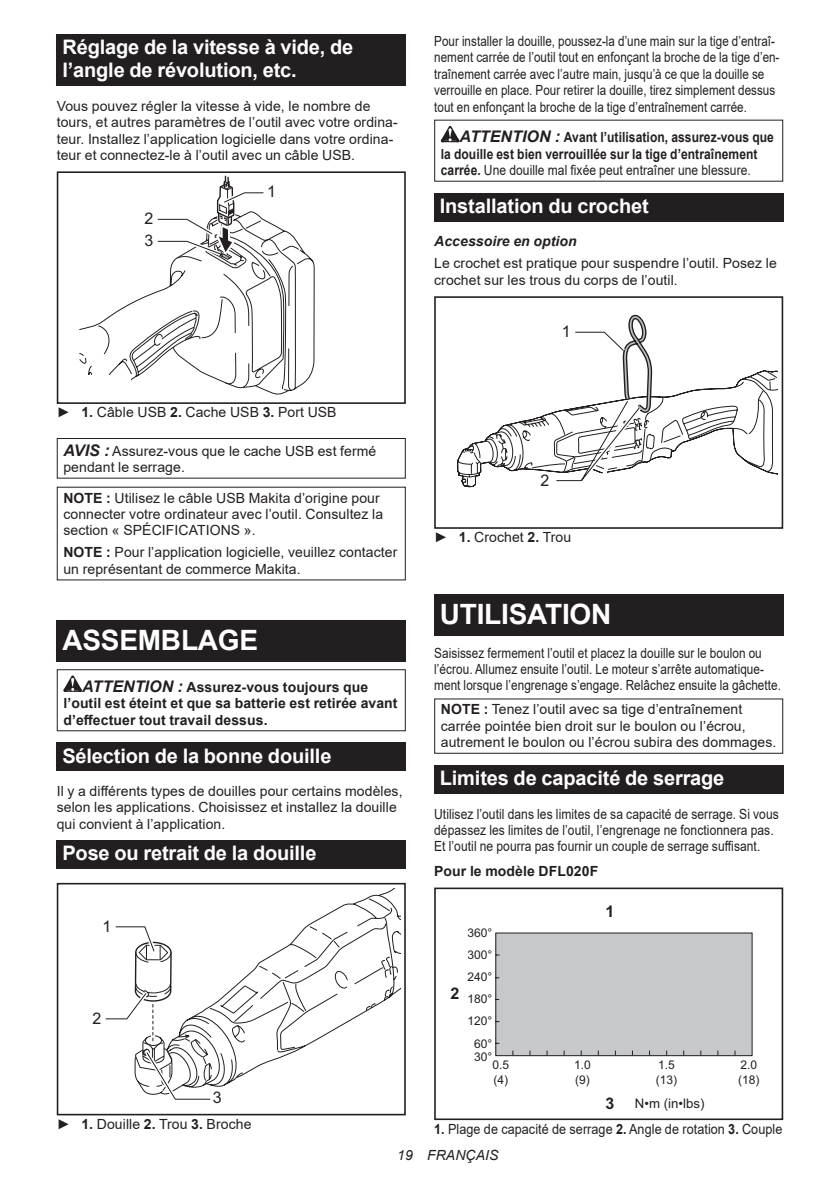
<style>
.page{position:relative;width:840px;height:1191px;background:#fff}
.page>*{position:absolute;margin:0;border:0;box-sizing:border-box;transform-origin:0 0}
.t1{font:700 28px "Arial";letter-spacing:-.01em;color:#fff}
.t2{font:700 20px/23.4px "Arial";letter-spacing:-.01em;color:#fff}
.t3{font:16px/22px "Arial";color:#231f20}
.t4{font:700 16px "Arial";color:#231f20}
.t5{font:14px/16.4px "Arial";letter-spacing:.005em;color:#231f20}
.t6{font:14px/16.4px "Arial";letter-spacing:.005em;color:#231f20;scale:.83 1}
.t7{font:14px/16.4px "Arial";letter-spacing:.005em;color:#231f20;scale:.84 1}
.t8{font:14px/16.4px "Arial";letter-spacing:.005em;color:#231f20;scale:.86 1}
.t9{font:700 14px/16.4px "Arial";letter-spacing:.005em;color:#231f20;scale:.86 1}
.t10{font:700 14px/16.4px "Arial";letter-spacing:.005em;color:#231f20}
.t11{font:14px "Arial";letter-spacing:.005em;color:#231f20;scale:.9 1}
.t12{font:italic 700 14px "Arial";letter-spacing:.005em;color:#231f20}
.t13{font:italic 14px "Arial";letter-spacing:.005em;color:#231f20}
.t14{font:13.2px "Arial";color:#231f20}
.t15{font:12px/22px "Arial";color:#231f20}
.s1{font-weight:700}
.s2{font-weight:700;font-style:italic;font-size:16px}
.s3{font-style:italic;font-size:16px}
.s4{font-weight:400}
</style>
<div class="page">
<div style="left:57px;top:34px;width:348px;height:52px;background:#231f20"></div>
<div style="left:57px;top:171px;width:348px;height:233px;border:2px solid #231f20"></div>
<svg style="left:79px;top:175px;width:235px;height:229px"></svg>
<div style="left:57px;top:438px;width:348px;height:40px;border:1px solid #231f20"></div>
<div style="left:57px;top:620px;width:348px;height:41px;background:#231f20"></div>
<svg style="left:63px;top:675px;width:19px;height:17px"></svg>
<div style="left:57px;top:669px;width:348px;height:62px;border:1px solid #231f20"></div>
<div style="left:57px;top:742px;width:348px;height:29px;background:#231f20"></div>
<div style="left:57px;top:840px;width:348px;height:28px;background:#231f20"></div>
<svg style="left:214px;top:889px;width:186px;height:198px"></svg>
<div style="left:57px;top:883px;width:348px;height:232px;border:2px solid #231f20"></div>
<svg style="left:102px;top:926px;width:112px;height:189px"></svg>
<svg style="left:440px;top:126px;width:19px;height:16px"></svg>
<div style="left:434px;top:193px;width:348px;height:28px;background:#231f20"></div>
<svg style="left:457px;top:370px;width:319px;height:118px"></svg>
<div style="left:434px;top:296px;width:348px;height:233px;border:2px solid #231f20"></div>
<svg style="left:552px;top:314px;width:100px;height:173px"></svg>
<div style="left:434px;top:594px;width:348px;height:41px;background:#231f20"></div>
<div style="left:434px;top:765px;width:348px;height:28px;background:#231f20"></div>
<div style="left:495px;top:932px;width:257px;height:124px;background:#c7c8ca"></div>
<div style="left:434px;top:887px;width:348px;height:233px;border:2px solid #231f20"></div>
<h2 class="t2" style="left:62px;top:36px;width:292px">Réglage de la vitesse à vide, de l’angle de révolution, etc.</h2>
<p class="t5" style="left:57px;top:98px;width:342px">Vous pouvez régler la vitesse à vide, le nombre de tours, et autres paramètres de l’outil avec votre ordina&shy;teur. Installez l’application logicielle dans votre ordina&shy;teur et connectez-le à l’outil avec un câble USB.</p>
<p class="t3" style="left:144px;top:208px;width:10px">2<br>3</p>
<p class="t3" style="left:267px;top:181px;width:10px">1</p>
<p class="t5" style="left:57px;top:404px;width:281px">► <span class="s1">1.</span> Câble USB <span class="s1">2.</span> Cache USB <span class="s1">3.</span> Port USB</p>
<p class="t5" style="left:63px;top:442px;width:314px"><span class="s2">AVIS :</span> Assurez-vous que le cache USB est fermé pendant le serrage.</p>
<p class="t5" style="left:63px;top:489px;width:321px"><span class="s1">NOTE :</span> Utilisez le câble USB Makita d’origine pour connecter votre ordinateur avec l’outil. Consultez la section « SPÉCIFICATIONS ».</p>
<p class="t5" style="left:63px;top:544px;width:335px"><span class="s1">NOTE :</span> Pour l’application logicielle, veuillez contacter un représentant de commerce Makita.</p>
<h1 class="t1" style="left:62px;top:620px;width:197px">ASSEMBLAGE</h1>
<p class="t10" style="left:63px;top:679px;width:335px;text-indent:19px"><span class="s3">ATTENTION :</span> Assurez-vous toujours que l’outil est éteint et que sa batterie est retirée avant d’effectuer tout travail dessus.</p>
<h2 class="t2" style="left:62px;top:744px;width:270px">Sélection de la bonne douille</h2>
<p class="t5" style="left:57px;top:783px;width:347px">Il y a différents types de douilles pour certains modèles, selon les applications. Choisissez et installez la douille qui convient à l’application.</p>
<h2 class="t2" style="left:62px;top:841px;width:255px">Pose ou retrait de la douille</h2>
<p class="t3" style="left:102px;top:915px;width:10px">1</p>
<p class="t3" style="left:92px;top:1007px;width:10px">2</p>
<p class="t3" style="left:213px;top:1086px;width:10px">3</p>
<p class="t5" style="left:57px;top:1115px;width:196px">► <span class="s1">1.</span> Douille <span class="s1">2.</span> Trou <span class="s1">3.</span> Broche</p>
<p class="t6" style="left:434px;top:33px;width:417px">Pour installer la douille, poussez-la d’une main sur la tige d’entraî&shy;nement carrée de l’outil tout en enfonçant la broche de la tige d’en&shy;traînement carrée avec l’autre main, jusqu’à ce que la douille se verrouille en place. Pour retirer la douille, tirez simplement dessus tout en enfonçant la broche de la tige d’entraînement carrée.</p>
<p class="t9" style="left:440px;top:129px;width:388px;text-indent:19px"><span class="s3">ATTENTION :</span> Avant l’utilisation, assurez-vous que la douille est bien verrouillée sur la tige d’entraînement carrée. <span class="s4">Une douille mal fixée peut entraîner une blessure.</span></p>
<h2 class="t2" style="left:439px;top:194px;width:210px">Installation du crochet</h2>
<p class="t12" style="left:434px;top:232px;width:144px">Accessoire en option</p>
<p class="t5" style="left:434px;top:255px;width:344px">Le crochet est pratique pour suspendre l’outil. Posez le crochet sur les trous du corps de l’outil.</p>
<p class="t3" style="left:561px;top:321px;width:10px">1</p>
<p class="t3" style="left:540px;top:470px;width:10px">2</p>
<p class="t5" style="left:434px;top:529px;width:138px">► <span class="s1">1.</span> Crochet <span class="s1">2.</span> Trou</p>
<h1 class="t1" style="left:439px;top:594px;width:173px">UTILISATION</h1>
<p class="t7" style="left:434px;top:644px;width:414px">Saisissez fermement l’outil et placez la douille sur le boulon ou l’écrou. Allumez ensuite l’outil. Le moteur s’arrête automatique&shy;ment lorsque l’engrenage s’engage. Relâchez ensuite la gâchette.</p>
<p class="t5" style="left:440px;top:701px;width:337px"><span class="s1">NOTE :</span> Tenez l’outil avec sa tige d’entraînement carrée pointée bien droit sur le boulon ou l’écrou, autrement le boulon ou l’écrou subira des dommages.</p>
<h2 class="t2" style="left:439px;top:766px;width:286px">Limites de capacité de serrage</h2>
<p class="t8" style="left:434px;top:805px;width:402px">Utilisez l’outil dans les limites de sa capacité de serrage. Si vous dépassez les limites de l’outil, l’engrenage ne fonctionnera pas.<br>Et l’outil ne pourra pas fournir un couple de serrage suffisant.</p>
<p class="t10" style="left:434px;top:863px;width:165px">Pour le modèle DFL020F</p>
<p class="t4" style="left:450px;top:982px;width:10px">2</p>
<p class="t4" style="left:605px;top:899px;width:10px">1</p>
<p class="t15" style="left:467px;top:922px;width:26px;text-align:center">360°<br>300°<br>240°<br>180°<br>120°<br>60°</p>
<p class="t15" style="left:474px;top:1045px;width:20px">30°</p>
<p class="t15" style="left:492px;top:1058px;width:18px;line-height:14.4px">0.5 (4)</p>
<p class="t15" style="left:737px;top:1058px;width:23px;line-height:14.4px">2.0 (18)</p>
<p class="t15" style="left:574px;top:1058px;width:18px;line-height:14.4px">1.0 (9)</p>
<p class="t15" style="left:655px;top:1058px;width:23px;line-height:14.4px">1.5 (13)</p>
<p class="t4" style="left:605px;top:1092px;width:10px">3</p>
<p class="t14" style="left:634px;top:1094px;width:71px">N•m (in•lbs)</p>
<p class="t11" style="left:434px;top:1119px;width:388px"><span class="s1">1.</span> Plage de capacité de serrage <span class="s1">2.</span> Angle de rotation <span class="s1">3.</span> Couple</p>
<p class="t13" style="left:397px;top:1146px;width:103px">19 FRANÇAIS</p>
</div>
